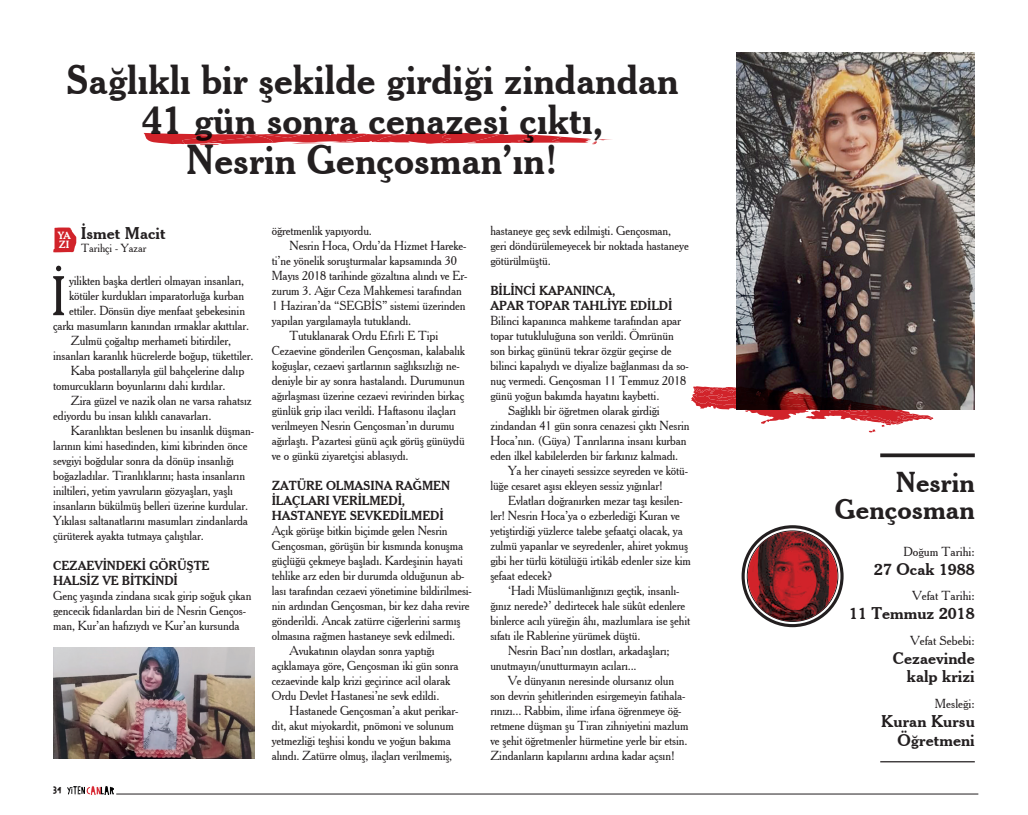
<style>
.page{position:relative;width:1028px;height:815px;background:#fff}
.page>*{position:absolute;margin:0;border:0;box-sizing:border-box;transform-origin:0 0}
.t1{font:54px "Cheltenham BT";color:#231f20;scale:.95 1}
.t2{font:700 40px/40px "Cheltenham BT";color:#231f20;text-align:center;scale:.95 1}
.t3{font:700 27.5px/27.5px "Cheltenham BT";color:#231f20;text-align:right}
.t4{font:700 16.25px/18.8px "Cheltenham BT";color:#231f20;text-align:right}
.t5{font:12.5px/15px "Cheltenham BT";letter-spacing:-.01em;color:#231f20}
.t6{font:700 12.5px/15px "Cheltenham BT";letter-spacing:-.01em;color:#231f20}
.t7{font:11.25px "Cheltenham BT";color:#231f20}
.t8{font:700 10px/8.8px "Cheltenham BT";color:#fff}
.t9{font:10px "Childish Reverie";color:#231f20}
</style>
<div class="page">
<hr style="left:116px;top:794px;width:862px;height:1px;background:#231f20">
<img style="left:67px;top:787px;width:17px;height:8px">
<svg style="left:87px;top:786px;width:26px;height:9px"></svg>
<img style="left:736px;top:52px;width:238px;height:357px">
<img style="left:53px;top:647px;width:201px;height:111px">
<svg style="left:880px;top:453px;width:94px;height:4px"></svg>
<hr style="left:880px;top:761px;width:94px;height:1px;background:#231f20">
<svg style="left:747px;top:531px;width:91px;height:90px;background:#822125"></svg>
<div style="left:741px;top:525px;width:102px;height:102px;border:3px solid #231f20;border-radius:50%"></div>
<svg style="left:53px;top:227px;width:23px;height:25px"></svg>
<svg style="left:144px;top:132px;width:468px;height:13px"></svg>
<svg style="left:691px;top:386px;width:242px;height:46px"></svg>
<h2 class="t2" style="left:66px;top:59px;width:646px">Sağlıklı bir şekilde girdiği zindandan<br>41 gün sonra cenazesi çıktı,<br>Nesrin Gençosman’ın!</h2>
<p class="t8" style="left:58px;top:231px;width:14px">YA<br>ZI</p>
<h3 class="t4" style="left:81px;top:224px;width:86px">İsmet Macit</h3>
<p class="t7" style="left:81px;top:241px;width:67px">Tarihçi - Yazar</p>
<h1 class="t1" style="left:51px;top:263px;width:18px">İ</h1>
<p class="t5" style="left:69px;top:273px;width:177px">yilikten başka dertleri olmayan insanları,</p>
<p class="t5" style="left:69px;top:288px;width:176px">kötüler kurdukları imparatorluğa kurban</p>
<p class="t5" style="left:69px;top:303px;width:177px">ettiler. Dönsün diye menfaat şebekesinin</p>
<p class="t5" style="left:53px;top:318px;width:197px">çarkı masumların kanından ırmaklar akıttılar.</p>
<p class="t5" style="left:71px;top:333px;width:162px">Zulmü çoğaltıp merhameti bitirdiler,</p>
<p class="t5" style="left:53px;top:348px;width:202px">insanları karanlık hücrelerde boğup, tükettiler.</p>
<p class="t5" style="left:71px;top:363px;width:175px">Kaba postallarıyla gül bahçelerine dalıp</p>
<p class="t5" style="left:53px;top:378px;width:174px">tomurcukların boyunlarını dahi kırdılar.</p>
<p class="t5" style="left:71px;top:393px;width:182px">Zira güzel ve nazik olan ne varsa rahatsız</p>
<p class="t5" style="left:53px;top:408px;width:160px">ediyordu bu insan kılıklı canavarları.</p>
<p class="t5" style="left:71px;top:423px;width:185px">Karanlıktan beslenen bu insanlık düşman-</p>
<p class="t5" style="left:53px;top:438px;width:196px">larının kimi hasedinden, kimi kibrinden önce</p>
<p class="t5" style="left:53px;top:453px;width:182px">sevgiyi boğdular sonra da dönüp insanlığı</p>
<p class="t5" style="left:53px;top:468px;width:193px">boğazladılar. Tiranlıklarını; hasta insanların</p>
<p class="t5" style="left:53px;top:483px;width:181px">iniltileri, yetim yavruların gözyaşları, yaşlı</p>
<p class="t5" style="left:53px;top:498px;width:196px">insanların bükülmüş belleri üzerine kurdular.</p>
<p class="t5" style="left:53px;top:513px;width:196px">Yıkılası saltanatlarını masumları zindanlarda</p>
<p class="t5" style="left:53px;top:528px;width:152px">çürüterek ayakta tutmaya çalıştılar.</p>
<p class="t6" style="left:53px;top:558px;width:158px">CEZAEVİNDEKİ GÖRÜŞTE<br>HALSİZ VE BİTKİNDİ</p>
<p class="t5" style="left:53px;top:588px;width:200px">Genç yaşında zindana sıcak girip soğuk çıkan gencecik fidanlardan biri de Nesrin Genços&shy;man, Kur’an hafızıydı ve Kur’an kursunda</p>
<p class="t9" style="left:53px;top:784px;width:9px">34</p>
<p class="t5" style="left:272px;top:223px;width:102px">öğretmenlik yapıyordu.</p>
<p class="t5" style="left:289px;top:238px;width:178px">Nesrin Hoca, Ordu’da Hizmet Hareke-</p>
<p class="t5" style="left:272px;top:253px;width:187px">ti’ne yönelik soruşturmalar kapsamında 30</p>
<p class="t5" style="left:272px;top:268px;width:197px">Mayıs 2018 tarihinde gözaltına alındı ve Er-</p>
<p class="t5" style="left:272px;top:283px;width:192px">zurum 3. Ağır Ceza Mahkemesi tarafından</p>
<p class="t5" style="left:272px;top:298px;width:195px">1 Haziran’da “SEGBİS” sistemi üzerinden</p>
<p class="t5" style="left:272px;top:313px;width:141px">yapılan yargılamayla tutuklandı.</p>
<p class="t5" style="left:289px;top:328px;width:150px">Tutuklanarak Ordu Efirli E Tipi</p>
<p class="t5" style="left:272px;top:343px;width:195px">Cezaevine gönderilen Gençosman, kalabalık</p>
<p class="t5" style="left:272px;top:358px;width:189px">koğuşlar, cezaevi şartlarının sağlıksızlığı ne-</p>
<p class="t5" style="left:272px;top:373px;width:195px">deniyle bir ay sonra hastalandı. Durumunun</p>
<p class="t5" style="left:272px;top:388px;width:194px">ağırlaşması üzerine cezaevi revirinden birkaç</p>
<p class="t5" style="left:272px;top:403px;width:186px">günlük grip ilacı verildi. Haftasonu ilaçları</p>
<p class="t5" style="left:272px;top:418px;width:184px">verilmeyen Nesrin Gençosman’ın durumu</p>
<p class="t5" style="left:272px;top:433px;width:195px">ağırlaştı. Pazartesi günü açık görüş günüydü</p>
<p class="t5" style="left:272px;top:448px;width:138px">ve o günkü ziyaretçisi ablasıydı.</p>
<p class="t6" style="left:272px;top:478px;width:180px">ZATÜRE OLMASINA RAĞMEN<br>İLAÇLARI VERİLMEDİ,<br>HASTANEYE SEVKEDİLMEDİ</p>
<p class="t5" style="left:272px;top:523px;width:177px">Açık görüşe bitkin biçimde gelen Nesrin</p>
<p class="t5" style="left:272px;top:538px;width:193px">Gençosman, görüşün bir kısmında konuşma</p>
<p class="t5" style="left:272px;top:553px;width:193px">güçlüğü çekmeye başladı. Kardeşinin hayati</p>
<p class="t5" style="left:272px;top:568px;width:194px">tehlike arz eden bir durumda olduğunun ab-</p>
<p class="t5" style="left:272px;top:583px;width:202px">lası tarafından cezaevi yönetimine bildirilmesi-</p>
<p class="t5" style="left:272px;top:598px;width:199px">nin ardından Gençosman, bir kez daha revire</p>
<p class="t5" style="left:272px;top:613px;width:190px">gönderildi. Ancak zatürre ciğerlerini sarmış</p>
<p class="t5" style="left:272px;top:628px;width:185px">olmasına rağmen hastaneye sevk edilmedi.</p>
<p class="t5" style="left:289px;top:643px;width:146px">Avukatının olaydan sonra yaptığı</p>
<p class="t5" style="left:272px;top:658px;width:188px">açıklamaya göre, Gençosman iki gün sonra</p>
<p class="t5" style="left:272px;top:673px;width:180px">cezaevinde kalp krizi geçirince acil olarak</p>
<p class="t5" style="left:272px;top:688px;width:169px">Ordu Devlet Hastanesi’ne sevk edildi.</p>
<p class="t5" style="left:289px;top:703px;width:170px">Hastanede Gençosman’a akut perikar-</p>
<p class="t5" style="left:272px;top:718px;width:183px">dit, akut miyokardit, pnömoni ve solunum</p>
<p class="t5" style="left:272px;top:733px;width:181px">yetmezliği teşhisi kondu ve yoğun bakıma</p>
<p class="t5" style="left:272px;top:748px;width:182px">alındı. Zatürre olmuş, ilaçları verilmemiş,</p>
<p class="t5" style="left:490px;top:223px;width:200px">hastaneye geç sevk edilmişti. Gençosman, geri döndürülemeyecek bir noktada hastaneye götürülmüştü.</p>
<p class="t6" style="left:490px;top:283px;width:183px">BİLİNCİ KAPANINCA,<br>APAR TOPAR TAHLİYE EDİLDİ</p>
<p class="t5" style="left:490px;top:313px;width:192px">Bilinci kapanınca mahkeme tarafından apar</p>
<p class="t5" style="left:490px;top:328px;width:185px">topar tutukluluğuna son verildi. Ömrünün</p>
<p class="t5" style="left:490px;top:343px;width:183px">son birkaç gününü tekrar özgür geçirse de</p>
<p class="t5" style="left:490px;top:358px;width:200px">bilinci kapalıydı ve diyalize bağlanması da so-</p>
<p class="t5" style="left:490px;top:373px;width:197px">nuç vermedi. Gençosman 11 Temmuz 2018</p>
<p class="t5" style="left:490px;top:388px;width:170px">günü yoğun bakımda hayatını kaybetti.</p>
<p class="t5" style="left:508px;top:403px;width:153px">Sağlıklı bir öğretmen olarak girdiği</p>
<p class="t5" style="left:490px;top:418px;width:201px">zindandan 41 gün sonra cenazesi çıktı Nesrin</p>
<p class="t5" style="left:490px;top:433px;width:198px">Hoca’nın. (Güya) Tanrılarına insanı kurban</p>
<p class="t5" style="left:490px;top:448px;width:189px">eden ilkel kabilelerden bir farkınız kalmadı.</p>
<p class="t5" style="left:508px;top:463px;width:181px">Ya her cinayeti sessizce seyreden ve kötü-</p>
<p class="t5" style="left:490px;top:478px;width:174px">lüğe cesaret aşısı ekleyen sessiz yığınlar!</p>
<p class="t5" style="left:508px;top:493px;width:176px">Evlatları doğranırken mezar taşı kesilen-</p>
<p class="t5" style="left:490px;top:508px;width:191px">ler! Nesrin Hoca’ya o ezberlediği Kuran ve</p>
<p class="t5" style="left:490px;top:523px;width:194px">yetiştirdiği yüzlerce talebe şefaatçi olacak, ya</p>
<p class="t5" style="left:490px;top:538px;width:199px">zulmü yapanlar ve seyredenler, ahiret yokmuş</p>
<p class="t5" style="left:490px;top:553px;width:202px">gibi her türlü kötülüğü irtikâb edenler size kim</p>
<p class="t5" style="left:490px;top:568px;width:64px">şefaat edecek?</p>
<p class="t5" style="left:508px;top:583px;width:173px">‘Hadi Müslümanlığınızı geçtik, insanlı-</p>
<p class="t5" style="left:490px;top:598px;width:196px">ğınız nerede?’ dedirtecek hale sükût edenlere</p>
<p class="t5" style="left:490px;top:613px;width:201px">binlerce acılı yüreğin âhı, mazlumlara ise şehit</p>
<p class="t5" style="left:490px;top:628px;width:152px">sıfatı ile Rablerine yürümek düştü.</p>
<p class="t5" style="left:508px;top:643px;width:163px">Nesrin Bacı’nın dostları, arkadaşları;</p>
<p class="t5" style="left:490px;top:658px;width:148px">unutmayın/unutturmayın acıları...</p>
<p class="t5" style="left:508px;top:673px;width:167px">Ve dünyanın neresinde olursanız olun</p>
<p class="t5" style="left:490px;top:688px;width:196px">son devrin şehitlerinden esirgemeyin fatihala-</p>
<p class="t5" style="left:490px;top:703px;width:192px">rınızı... Rabbim, ilime irfana öğrenmeye öğ-</p>
<p class="t5" style="left:490px;top:718px;width:200px">retmene düşman şu Tiran zihniyetini mazlum</p>
<p class="t5" style="left:490px;top:733px;width:199px">ve şehit öğretmenler hürmetine yerle bir etsin.</p>
<p class="t5" style="left:490px;top:748px;width:186px">Zindanların kapılarını ardına kadar açsın!</p>
<h3 class="t3" style="left:834px;top:468px;width:141px">Nesrin<br>Gençosman</h3>
<p class="t5" style="left:903px;top:544px;width:73px">Doğum Tarihi:</p>
<h3 class="t4" style="left:874px;top:559px;width:102px">27 Ocak 1988</h3>
<p class="t5" style="left:912px;top:588px;width:64px">Vefat Tarihi:</p>
<h3 class="t4" style="left:849px;top:604px;width:127px">11 Temmuz 2018</h3>
<p class="t5" style="left:910px;top:633px;width:66px">Vefat Sebebi:</p>
<h3 class="t4" style="left:893px;top:648px;width:83px">Cezaevinde kalp krizi</h3>
<p class="t5" style="left:935px;top:696px;width:41px">Mesleği:</p>
<h3 class="t4" style="left:881px;top:712px;width:95px">Kuran Kursu<br>Öğretmeni</h3>
</div>
